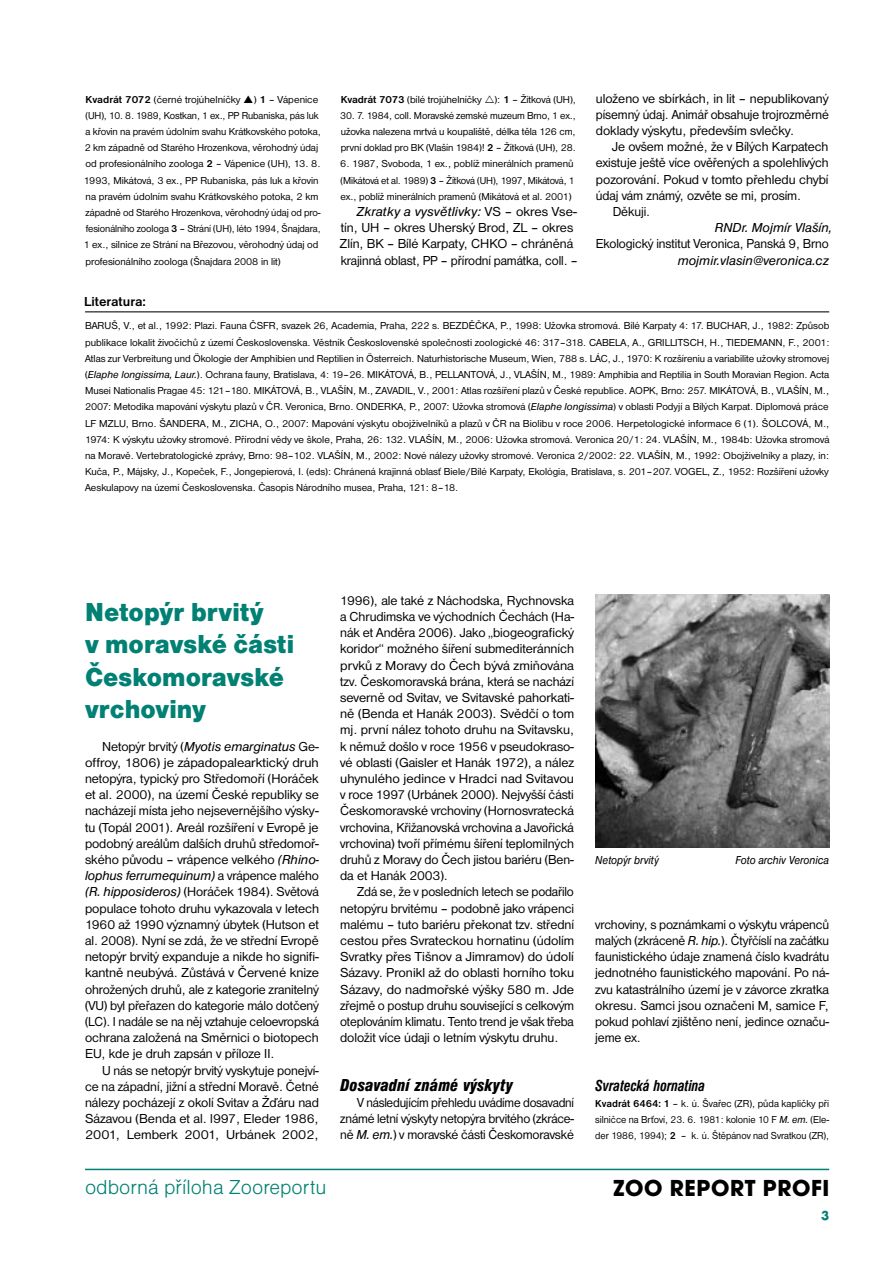
<style>
.page{position:relative;width:893px;height:1263px;background:#fff}
.page>*{position:absolute;margin:0;border:0;box-sizing:border-box;transform-origin:0 0}
.t1{font:27px/32.4px "Nimbus Sans DOT Blac";color:#008174;scale:.95 1}
.t2{font:700 24px "Avant Gar Got Itc TOT";letter-spacing:.025em;color:#000}
.t3{font:21px "Nimbus Sans DOT Ligh";color:#008174}
.t4{font:18px "Nimbus Sans DOT Blac Cond Ital";letter-spacing:.015em;color:#000}
.t5{font:italic 700 condensed 16.5px "Nimbus Sans DOT";color:#000;scale:.95 1}
.t6{font:13.5px/16.2px "Nimbus Sans DOT";letter-spacing:-.005em;color:#000;text-align:justify}
.t7{font:13.5px/16.2px "Nimbus Sans DOT";letter-spacing:-.005em;color:#000;text-align:justify;scale:.94 1}
.t8{font:italic 13.5px "Nimbus Sans DOT";color:#000}
.t9{font:700 13.5px "Nimbus Sans DOT";color:#000}
.t10{font:700 13.5px "Futura TOT";color:#008174}
.t11{font:italic 12px "Nimbus Sans DOT";color:#000;scale:.9 1}
.t12{font:10.5px/16.2px "Nimbus Sans DOT";color:#000;text-align:justify}
.s1{font-weight:700}
.s2{font-style:italic}
</style>
<div class="page">
<img style="left:595px;top:594px;width:234px;height:254px">
<hr style="left:85px;top:1169px;width:744px;height:1px;background:#008174">
<hr style="left:85px;top:311px;width:744px;height:1px;background:#000">
<p class="t12" style="left:84px;top:91px;width:238px;text-align:left;text-indent:170px">) <span class="s1">1</span> – Vápenice (UH), 10. 8. 1989, Kostkan, 1 ex., PP Rubaniska, pás luk a křovin na pravém údolním svahu Krátkovského potoka, 2 km západně od Starého Hrozenkova, věrohodný údaj od profesionálního zoologa <span class="s1">2</span> – Vápenice (UH), 13. 8.<br>1993, Mikátová, 3 ex., PP Rubaniska, pás luk a křovin na pravém údolním svahu Krátkovského potoka, 2 km západně od Starého Hrozenkova, věrohodný údaj od pro&shy;fesionálního zoologa <span class="s1">3</span> – Strání (UH), léto 1994, Šnajdara, 1 ex., silnice ze Strání na Březovou, věrohodný údaj od profesionálního zoologa (Šnajdara 2008 in lit)</p>
<p class="t12" style="left:341px;top:91px;width:237px"><span class="s1">Kvadrát 7073</span> (bílé trojúhelníčky ): <span class="s1">1</span> – Žítková (UH),</p>
<p class="t12" style="left:86px;top:91px;width:156px"><span class="s1">Kvadrát 7072</span> (černé trojúhelníčky</p>
<p class="t12" style="left:340px;top:107px;width:237px">30. 7. 1984, coll. Moravské zemské muzeum Brno, 1 ex., užovka nalezena mrtvá u koupaliště, délka těla 126 cm, první doklad pro BK (Vlašín 1984)! <span class="s1">2</span> – Žítková (UH), 28.</p>
<p class="t12" style="left:340px;top:156px;width:236px">6. 1987, Svoboda, 1 ex., poblíž minerálních pramenů (Mikátová et al. 1989) <span class="s1">3</span> – Žítková (UH), 1997, Mikátová, 1 ex., poblíž minerálních pramenů (Mikátová et al. 2001)</p>
<p class="t6" style="left:340px;top:203px;width:240px;text-align:left;text-indent:17px"><span class="s2">Zkratky a vysvětlivky:</span> VS – okres Vse&shy;tín, UH – okres Uherský Brod, ZL – okres Zlín, BK – Bílé Karpaty, CHKO – chráněná krajinná oblast, PP – přírodní památka, coll. –</p>
<p class="t9" style="left:84px;top:294px;width:63px">Literatura:</p>
<p class="t6" style="left:596px;top:90px;width:235px">uloženo ve sbírkách, in lit – nepublikovaný písemný údaj. Animář obsahuje trojrozměrné doklady výskytu, především svlečky.</p>
<p class="t6" style="left:612px;top:139px;width:218px">Je ovšem možné, že v Bílých Karpatech</p>
<p class="t6" style="left:596px;top:155px;width:235px">existuje ještě více ověřených a spolehlivých</p>
<p class="t6" style="left:596px;top:171px;width:234px">pozorování. Pokud v tomto přehledu chybí</p>
<p class="t6" style="left:596px;top:187px;width:207px">údaj vám známý, ozvěte se mi, prosím.</p>
<p class="t6" style="left:613px;top:203px;width:39px">Děkuji.</p>
<p class="t8" style="left:715px;top:220px;width:119px">RNDr. Mojmír Vlašín,</p>
<p class="t6" style="left:596px;top:236px;width:235px">Ekologický institut Veronica, Panská 9, Brno</p>
<p class="t8" style="left:678px;top:253px;width:153px">mojmir.vlasin@veronica.cz</p>
<p class="t12" style="left:85px;top:318px;width:746px">BARUŠ, V., et al., 1992: Plazi. Fauna ČSFR, svazek 26, Academia, Praha, 222 s. BEZDĚČKA, P., 1998: Užovka stromová. Bílé Karpaty 4: 17. BUCHAR, J., 1982: Způsob publikace lokalit živočichů z území Československa. Věstník Československé společnosti zoologické 46: 317–318. CABELA, A., GRILLITSCH, H., TIEDEMANN, F., 2001:<br>Atlas zur Verbreitung und Ökologie der Amphibien und Reptilien in Österreich. Naturhistorische Museum, Wien, 788 s. LÁC, J., 1970: K rozšíreniu a variabilite užovky stromovej (<span class="s2">Elaphe longissima, Laur.</span>). Ochrana fauny, Bratislava, 4: 19–26. MIKÁTOVÁ, B., PELLANTOVÁ, J., VLAŠÍN, M., 1989: Amphibia and Reptilia in South Moravian Region. Acta Musei Nationalis Pragae 45: 121–180. MIKÁTOVÁ, B., VLAŠÍN, M., ZAVADIL, V., 2001: Atlas rozšíření plazů v České republice. AOPK, Brno: 257. MIKÁTOVÁ, B., VLAŠÍN, M., 2007: Metodika mapování výskytu plazů v ČR. Veronica, Brno. ONDERKA, P., 2007: Užovka stromová (<span class="s2">Elaphe longissima</span>) v oblasti Podyjí a Bílých Karpat. Diplomová práce LF MZLU, Brno. ŠANDERA, M., ZICHA, O., 2007: Mapování výskytu obojživelníků a plazů v ČR na Biolibu v roce 2006. Herpetologické informace 6 (1). ŠOLCOVÁ, M., 1974: K výskytu užovky stromové. Přírodní vědy ve škole, Praha, 26: 132. VLAŠÍN, M., 2006: Užovka stromová. Veronica 20/1: 24. VLAŠÍN, M., 1984b: Užovka stromová na Moravě. Vertebratologické zprávy, Brno: 98–102. VLAŠÍN, M., 2002: Nové nálezy užovky stromové. Veronica 2/2002: 22. VLAŠÍN, M., 1992: Obojživelníky a plazy, in:<br>Kuča, P., Májsky, J., Kopeček, F., Jongepierová, I. (eds): Chránená krajinná oblasť Biele/Bílé Karpaty, Ekológia, Bratislava, s. 201–207. VOGEL, Z., 1952: Rozšíření užovky Aeskulapovy na území Československa. Časopis Národního musea, Praha, 121: 8–18.</p>
<h1 class="t1" style="left:85px;top:596px;width:222px">Netopýr brvitý<br>v moravské části<br>Českomoravské vrchoviny</h1>
<p class="t6" style="left:85px;top:738px;width:236px;text-indent:17px">Netopýr brvitý (<span class="s2">Myotis emarginatus</span> Ge&shy;offroy, 1806) je západopalearktický druh netopýra, typický pro Středomoří (Horáček et al. 2000), na území České republiky se nacházejí místa jeho nejsevernějšího výsky&shy;tu (Topál 2001). Areál rozšíření v Evropě je podobný areálům dalších druhů středomoř&shy;ského původu – vrápence velkého <span class="s2">(Rhino&shy;lophus ferrumequinum)</span> a vrápence malého <span class="s2">(R. hipposideros)</span> (Horáček 1984). Světová populace tohoto druhu vykazovala v letech 1960 až 1990 významný úbytek (Hutson et al. 2008). Nyní se zdá, že ve střední Evropě netopýr brvitý expanduje a nikde ho signifi&shy;kantně neubývá. Zůstává v Červené knize ohrožených druhů, ale z kategorie zranitelný (VU) byl přeřazen do kategorie málo dotčený (LC). I nadále se na něj vztahuje celoevropská ochrana založená na Směrnici o biotopech EU, kde je druh zapsán v příloze II.</p>
<p class="t6" style="left:85px;top:1062px;width:235px;text-indent:17px">U nás se netopýr brvitý vyskytuje ponejví&shy;ce na západní, jižní a střední Moravě. Četné nálezy pocházejí z okolí Svitav a Žďáru nad Sázavou (Benda et al. l997, Eleder 1986, 2001, Lemberk 2001, Urbánek 2002,</p>
<p class="t6" style="left:340px;top:592px;width:236px">1996), ale také z Náchodska, Rychnovska a Chrudimska ve východních Čechách (Ha&shy;nák et Anděra 2006). Jako „biogeografický koridor“ možného šíření submediteránních prvků z Moravy do Čech bývá zmiňována tzv. Českomoravská brána, která se nachází severně od Svitav, ve Svitavské pahorkati&shy;ně (Benda et Hanák 2003). Svědčí o tom mj. první nález tohoto druhu na Svitavsku, k němuž došlo v roce 1956 v pseudokraso&shy;vé oblasti (Gaisler et Hanák 1972), a nález uhynulého jedince v Hradci nad Svitavou v roce 1997 (Urbánek 2000). Nejvyšší části Českomoravské vrchoviny (Hornosvratecká vrchovina, Křižanovská vrchovina a Javořická vrchovina) tvoří přímému šíření teplomilných druhů z Moravy do Čech jistou bariéru (Ben&shy;da et Hanák 2003).</p>
<p class="t6" style="left:340px;top:884px;width:236px;text-indent:17px">Zdá se, že v posledních letech se podařilo netopýru brvitému – podobně jako vrápenci malému – tuto bariéru překonat tzv. střední cestou přes Svrateckou hornatinu (údolím Svratky přes Tišnov a Jimramov) do údolí Sázavy. Pronikl až do oblasti horního toku Sázavy, do nadmořské výšky 580 m. Jde zřejmě o postup druhu související s celkovým oteplováním klimatu. Tento trend je však třeba doložit více údaji o letním výskytu druhu.</p>
<h3 class="t4" style="left:340px;top:1074px;width:174px">Dosavadní známé výskyty</h3>
<p class="t7" style="left:340px;top:1094px;width:250px;text-indent:17px">V následujícím přehledu uvádíme dosavadní známé letní výskyty netopýra brvitého (zkráce&shy;ně <span class="s2">M. em.</span>) v moravské části Českomoravské</p>
<p class="t11" style="left:595px;top:853px;width:72px">Netopýr brvitý</p>
<p class="t11" style="left:735px;top:853px;width:106px">Foto archiv Veronica</p>
<p class="t6" style="left:595px;top:916px;width:235px">vrchoviny, s poznámkami o výskytu vrápenců malých (zkráceně <span class="s2">R. hip.</span>). Čtyřčíslí na začátku faunistického údaje znamená číslo kvadrátu jednotného faunistického mapování. Po ná&shy;zvu katastrálního území je v závorce zkratka okresu. Samci jsou označeni M, samice F, pokud pohlaví zjištěno není, jedince označu&shy;jeme ex.</p>
<p class="t5" style="left:595px;top:1076px;width:117px">Svratecká hornatina</p>
<p class="t12" style="left:595px;top:1095px;width:235px"><span class="s1">Kvadrát 6464: 1</span> – k. ú. Švařec (ZR), půda kapličky při silničce na Brťoví, 23. 6. 1981: kolonie 10 F <span class="s2">M. em.</span> (Ele&shy;der 1986, 1994); <span class="s1">2</span> – k. ú. Štěpánov nad Svratkou (ZR),</p>
<h3 class="t3" style="left:85px;top:1175px;width:243px">odborná příloha Zooreportu</h3>
<h2 class="t2" style="left:614px;top:1173px;width:217px">ZOO REPORT PROFI</h2>
<p class="t10" style="left:821px;top:1207px;width:10px">3</p>
</div>
